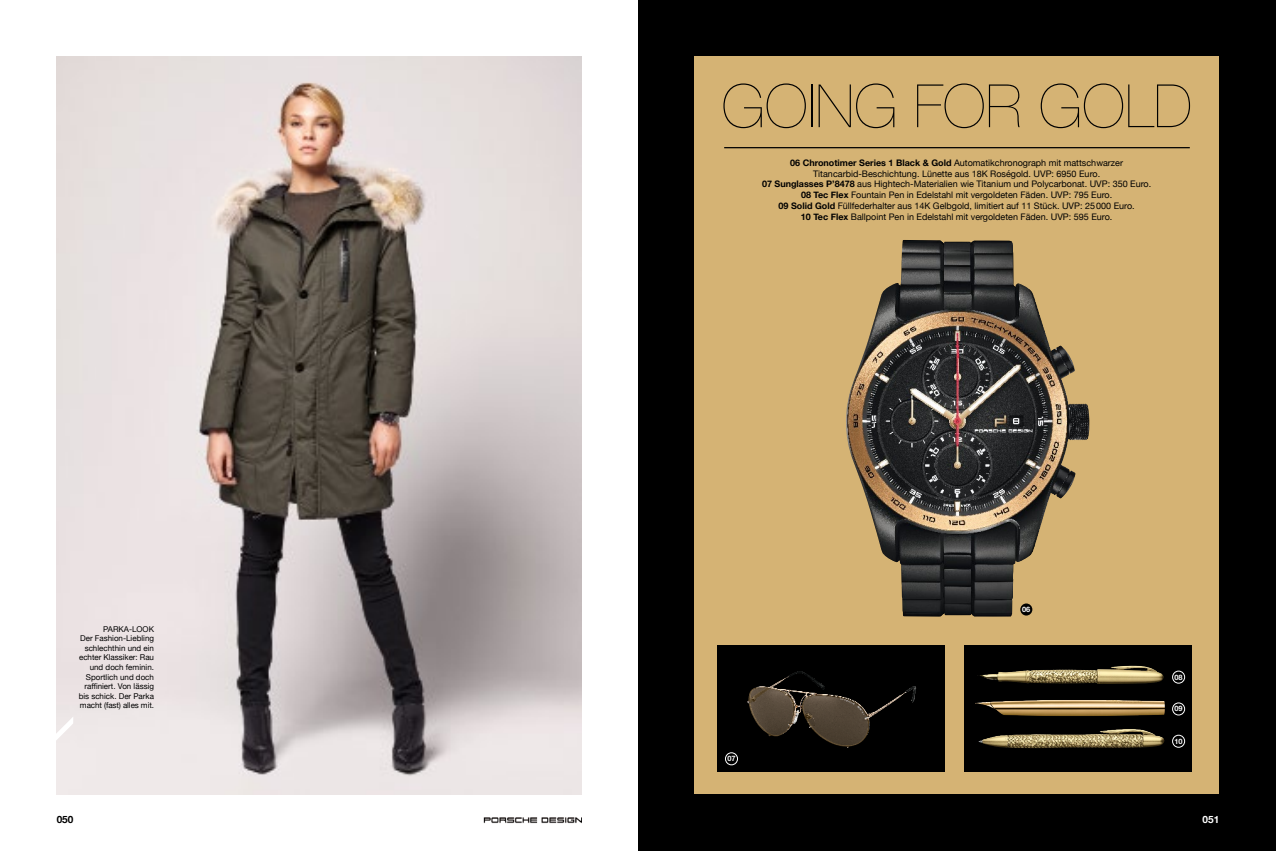
<style>
.page{position:relative;width:1276px;height:851px;background:#fff}
.page>*{position:absolute;margin:0;border:0;box-sizing:border-box;transform-origin:0 0}
.t1{font:200 59.7px "Helvetica Neue";color:#000}
.t2{font:700 10px "Helvetica Neue";color:#000}
.t3{font:700 10px "Helvetica Neue";color:#fff}
.t4{font:9px/10.9px "Helvetica Neue";color:#000;text-align:center}
.t5{font:8px/9.6px "Helvetica Neue";color:#000;text-align:right}
.t6{font:700 7.4px "Helvetica Neue";color:#fff}
.s1{font-weight:700}
.s2{font-size:9.1px}
</style>
<div class="page">
<div style="left:638px;top:0;width:638px;height:850px;background:#000"></div>
<div style="left:694px;top:57px;width:525px;height:737px;background:#d5b374"></div>
<img style="left:846px;top:241px;width:242px;height:375px">
<img style="left:57px;top:57px;width:524px;height:737px">
<div style="left:717px;top:645px;width:228px;height:127px;background:#000"></div>
<div style="left:964px;top:645px;width:228px;height:127px;background:#000"></div>
<img style="left:975px;top:700px;width:190px;height:16px">
<img style="left:978px;top:729px;width:186px;height:19px">
<img style="left:977px;top:665px;width:150px;height:13px">
<img style="left:747px;top:671px;width:169px;height:76px">
<div style="left:1172px;top:670px;width:13px;height:13px;border:1px solid #fff;border-radius:50%"></div>
<div style="left:1172px;top:702px;width:13px;height:13px;border:1px solid #fff;border-radius:50%"></div>
<div style="left:1172px;top:734px;width:13px;height:13px;border:1px solid #fff;border-radius:50%"></div>
<svg style="left:56px;top:716px;width:17px;height:79px"></svg>
<hr style="left:724px;top:147px;width:465px;height:1px;background:#000">
<div style="left:1020px;top:603px;width:12px;height:12px;background:#000;border-radius:50%"></div>
<div style="left:725px;top:752px;width:13px;height:13px;border:1px solid #fff;border-radius:50%"></div>
<img style="left:483px;top:817px;width:99px;height:7px">
<h1 class="t1" style="left:721px;top:72px;width:472px">GOING FOR GOLD</h1>
<p class="t4" style="left:762px;top:157px;width:391px"><span class="s1">06 Chronotimer Series 1 Black &amp; Gold</span> Automatikchronograph mit mattschwarzer Titancarbid-Beschichtung. Lünette aus 18K Roségold. <span class="s2">UVP</span>: 6950 Euro.<br><span class="s1">07 Sunglasses P’8478</span> aus Hightech-Materialien wie Titanium und Polycarbonat. <span class="s2">UVP</span>: 350 Euro.<br><span class="s1">08 Tec Flex</span> Fountain Pen in Edelstahl mit vergoldeten Fäden. <span class="s2">UVP</span>: 795 Euro.<br><span class="s1">09 Solid Gold</span> Füllfederhalter aus 14K Gelbgold, limitiert auf 11 Stück. <span class="s2">UVP</span>: 25000 Euro.<br><span class="s1">10 Tec Flex</span> Ballpoint Pen in Edelstahl mit vergoldeten Fäden. <span class="s2">UVP</span>: 595 Euro.</p>
<p class="t5" style="left:79px;top:624px;width:77px">PARKA-LOOK<br>Der Fashion-Liebling schlechthin und ein echter Klassiker: Rau und doch feminin.<br>Sportlich und doch raffiniert. Von lässig bis schick. Der Parka macht (fast) alles mit.</p>
<p class="t6" style="left:727px;top:752px;width:10px">07</p>
<p class="t6" style="left:1022px;top:603px;width:10px">06</p>
<p class="t6" style="left:1174px;top:671px;width:10px">08</p>
<p class="t6" style="left:1174px;top:702px;width:10px">09</p>
<p class="t6" style="left:1174px;top:735px;width:10px">10</p>
<p class="t2" style="left:57px;top:811px;width:18px">050</p>
<p class="t3" style="left:1202px;top:811px;width:18px">051</p>
</div>
